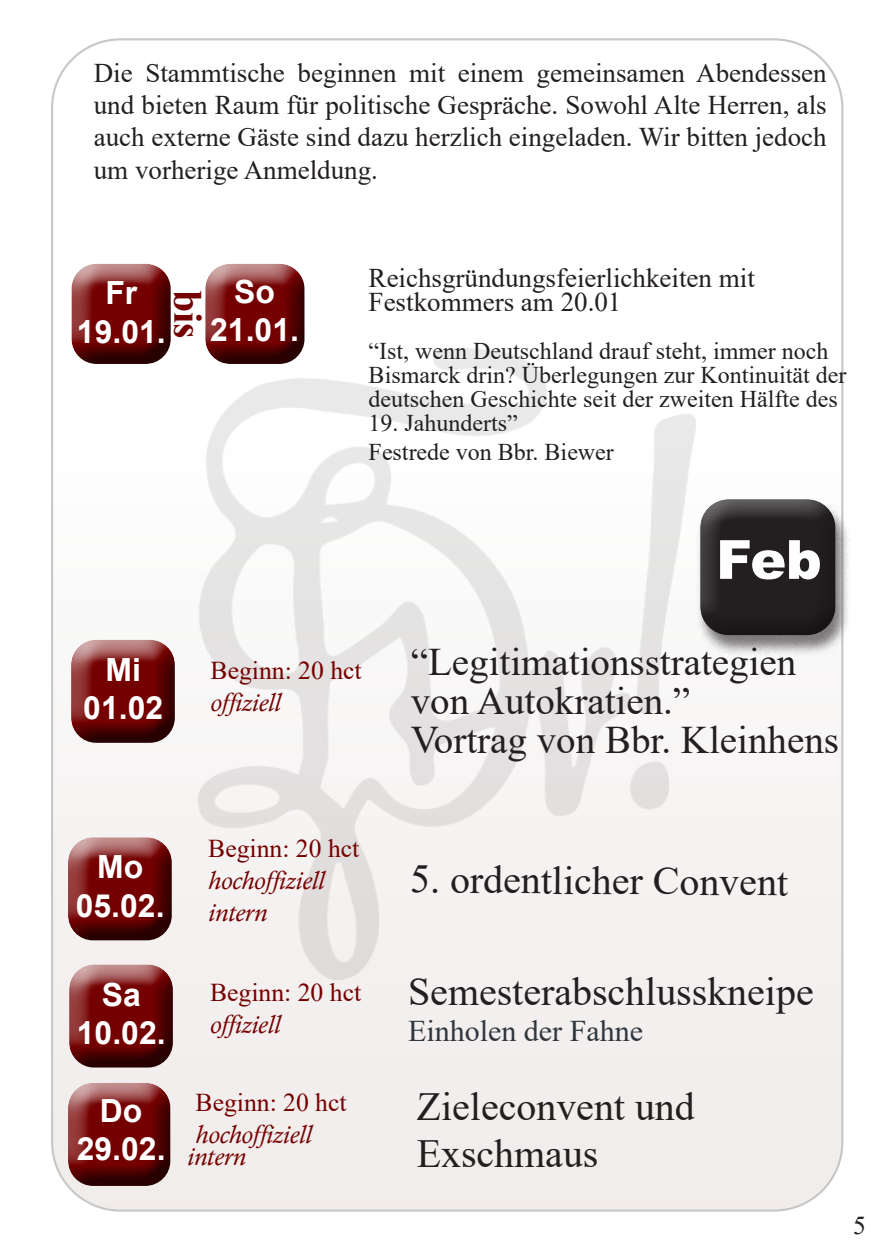
<style>
.page{position:relative;width:893px;height:1259px;background:#fff}
.page>*{position:absolute;margin:0;border:0;box-sizing:border-box;transform-origin:0 0}
.t1{font:900 54px "Arial";color:#fff}
.t2{font:39.9px/48px "Times New Roman";color:#231f20}
.t3{font:700 39.9px "Times New Roman";color:#750000}
.t4{font:39px "Times New Roman";color:#231f20}
.t5{font:700 31.8px "Arial";color:#fff}
.t6{font:30px "Times New Roman";color:#2f363e}
.t7{font:27px/32.4px "Times New Roman";color:#231f20;text-align:justify}
.t8{font:italic 25.8px "Calisto";color:#750000}
.t9{font:25.8px "Times New Roman";color:#750000}
.t10{font:25.8px "Times New Roman";color:#231f20}
.t11{font:24px/24px "Times New Roman";color:#231f20}
</style>
<div class="page">
<div style="left:52px;top:39px;width:790px;height:1171px;background:linear-gradient(to right,#faf9f9,#f9f7f6);border-radius:68px"></div>
<img style="left:198px;top:347px;width:497px;height:632px">
<div style="left:696px;top:500px;width:155px;height:156px;background:#231f20;opacity:.59"></div>
<div style="left:696px;top:489px;width:141px;height:133px;background:#fff;opacity:.75"></div>
<div style="left:696px;top:507px;width:141px;height:129px;background:#231f20;opacity:.75"></div>
<div style="left:71px;top:627px;width:108px;height:99px;background:#fff;opacity:.75"></div>
<div style="left:71px;top:644px;width:108px;height:103px;background:#231f20;opacity:.75"></div>
<div style="left:68px;top:1082px;width:108px;height:87px;background:#fff;opacity:.75"></div>
<div style="left:68px;top:1086px;width:108px;height:104px;background:#231f20;opacity:.75"></div>
<div style="left:68px;top:824px;width:108px;height:100px;background:#fff;opacity:.75"></div>
<div style="left:68px;top:842px;width:108px;height:102px;background:#231f20;opacity:.75"></div>
<div style="left:71px;top:261px;width:105px;height:86px;background:#fff;opacity:.75"></div>
<div style="left:71px;top:268px;width:105px;height:101px;background:#231f20;opacity:.75"></div>
<div style="left:204px;top:249px;width:105px;height:99px;background:#fff"></div>
<div style="left:204px;top:267px;width:105px;height:102px;background:#231f20;opacity:.75"></div>
<div style="left:69px;top:964px;width:108px;height:87px;background:#fff;opacity:.75"></div>
<div style="left:69px;top:968px;width:108px;height:104px;background:#231f20;opacity:.75"></div>
<p class="t7" style="left:94px;top:56px;width:734px">Die Stammtische beginnen mit einem gemeinsamen Abendessen und bieten Raum für politische Gespräche. Sowohl Alte Herren, als auch externe Gäste sind dazu herzlich eingeladen. Wir bitten jedoch um vorherige Anmeldung.</p>
<p class="t5" style="left:105px;top:271px;width:33px">Fr</p>
<p class="t5" style="left:77px;top:309px;width:90px">19.01.</p>
<p class="t3" style="left:217px;top:290px;width:50px;rotate:90deg">bis</p>
<p class="t5" style="left:234px;top:269px;width:42px">So</p>
<p class="t5" style="left:210px;top:308px;width:90px">21.01.</p>
<p class="t7" style="left:369px;top:261px;width:388px">Reichsgründungsfeierlichkeiten mit</p>
<p class="t7" style="left:369px;top:285px;width:254px">Festkommers am 20.01</p>
<p class="t11" style="left:369px;top:338px;width:479px">“Ist, wenn Deutschland drauf steht, immer noch<br>Bismarck drin? Überlegungen zur Kontinuität der deutschen Geschichte seit der zweiten Hälfte des</p>
<p class="t11" style="left:369px;top:410px;width:151px">19. Jahunderts”</p>
<p class="t11" style="left:369px;top:439px;width:247px">Festrede von Bbr. Biewer</p>
<p class="t5" style="left:106px;top:647px;width:37px">Mi</p>
<p class="t5" style="left:83px;top:685px;width:81px">01.02</p>
<p class="t9" style="left:211px;top:652px;width:153px">Beginn: 20 hct</p>
<p class="t8" style="left:211px;top:687px;width:72px">offiziell</p>
<p class="t5" style="left:97px;top:845px;width:48px">Mo</p>
<p class="t5" style="left:76px;top:883px;width:90px">05.02.</p>
<p class="t5" style="left:102px;top:972px;width:41px">Sa</p>
<p class="t5" style="left:77px;top:1010px;width:90px">10.02.</p>
<p class="t5" style="left:100px;top:1088px;width:44px">Do</p>
<p class="t5" style="left:77px;top:1126px;width:90px">29.02.</p>
<p class="t9" style="left:208px;top:830px;width:153px">Beginn: 20 hct</p>
<p class="t8" style="left:208px;top:865px;width:118px">hochoffiziell</p>
<p class="t8" style="left:208px;top:897px;width:60px">intern</p>
<p class="t9" style="left:210px;top:974px;width:153px">Beginn: 20 hct</p>
<p class="t8" style="left:210px;top:1009px;width:72px">offiziell</p>
<p class="t9" style="left:196px;top:1084px;width:153px">Beginn: 20 hct</p>
<p class="t8" style="left:196px;top:1119px;width:118px">hochoffiziell</p>
<p class="t8" style="left:187px;top:1141px;width:60px">intern</p>
<p class="t1" style="left:716px;top:520px;width:107px">Feb</p>
<p class="t4" style="left:411px;top:634px;width:387px">“Legitimationsstrategien</p>
<p class="t4" style="left:411px;top:673px;width:281px">von Autokratien.”</p>
<p class="t4" style="left:411px;top:712px;width:430px">Vortrag von Bbr. Kleinhens</p>
<p class="t2" style="left:411px;top:852px;width:379px;rotate:1deg">5. ordentlicher Convent</p>
<p class="t2" style="left:408px;top:966px;width:407px">Semesterabschlusskneipe</p>
<p class="t6" style="left:408px;top:1009px;width:236px">Einholen der Fahne</p>
<p class="t2" style="left:417px;top:1081px;width:280px">Zieleconvent und<br>Exschmaus</p>
<p class="t10" style="left:853px;top:1207px;width:14px">5</p>
</div>
